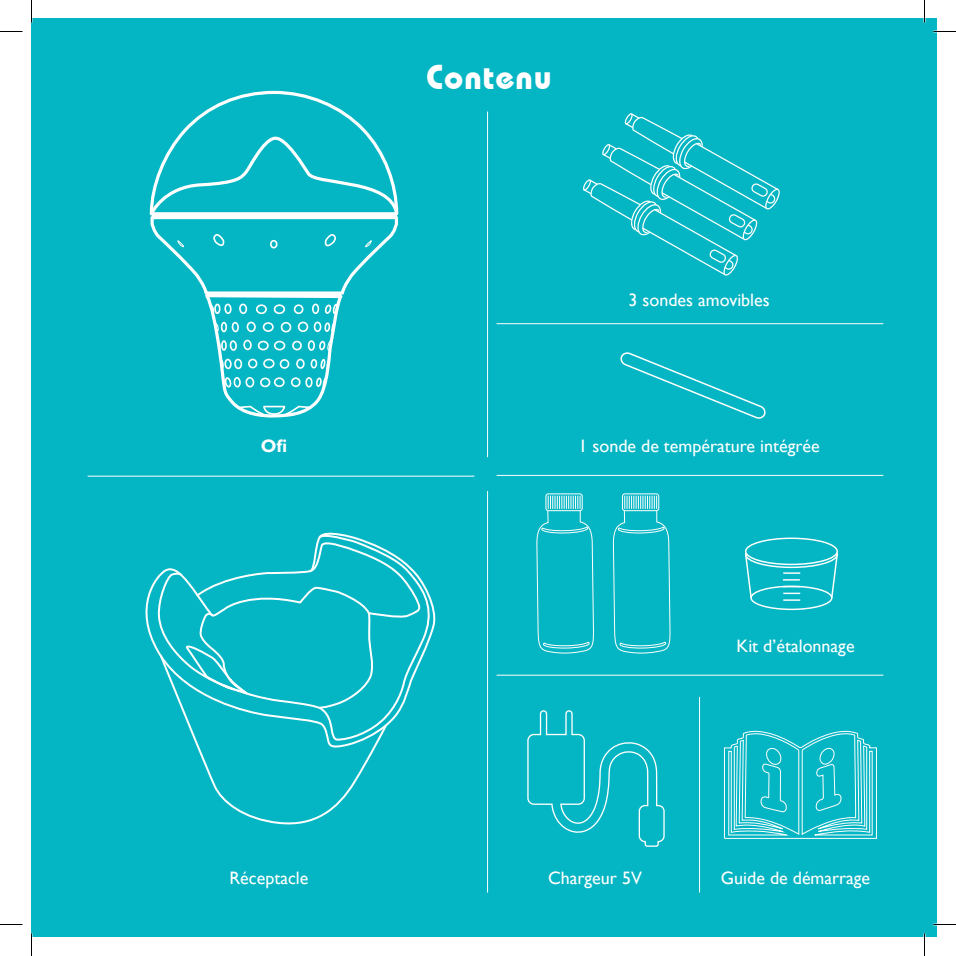
<style>
.page{position:relative;width:956px;height:956px;background:#fff}
.page>*{position:absolute;margin:0;border:0;box-sizing:border-box;transform-origin:0 0}
.t1{font:700 34.5px "ITC Bauhaus";letter-spacing:.03em;color:#fff}
.t2{font:18px "Gill Sans";color:#fff}
.t3{font:700 18px "Gill Sans";color:#fff}
</style>
<div class="page">
<div style="left:32px;top:19px;width:905px;height:918px;background:#04b5c3"></div>
<hr style="left:487px;top:112px;width:1px;height:345px;background:#fff">
<hr style="left:487px;top:491px;width:1px;height:402px;background:#fff">
<hr style="left:88px;top:476px;width:386px;height:1px;background:#fff">
<hr style="left:497px;top:323px;width:386px;height:1px;background:#fff">
<hr style="left:497px;top:475px;width:386px;height:1px;background:#fff">
<hr style="left:497px;top:675px;width:386px;height:1px;background:#fff">
<hr style="left:699px;top:697px;width:1px;height:196px;background:#fff">
<svg style="left:149px;top:90px;width:250px;height:328px"></svg>
<svg style="left:198px;top:749px;width:177px;height:76px"></svg>
<svg style="left:145px;top:576px;width:234px;height:173px"></svg>
<svg style="left:158px;top:532px;width:278px;height:210px"></svg>
<svg style="left:583px;top:113px;width:197px;height:163px"></svg>
<div style="left:745px;top:538px;width:93px;height:27px;border:1px solid #fff;border-radius:50%"></div>
<div style="left:750px;top:586px;width:82px;height:24px;border:1px solid #fff;border-radius:50%"></div>
<svg style="left:745px;top:551px;width:93px;height:50px"></svg>
<svg style="left:527px;top:710px;width:138px;height:137px"></svg>
<svg style="left:724px;top:730px;width:153px;height:109px"></svg>
<svg style="left:620px;top:352px;width:146px;height:67px"></svg>
<svg style="left:537px;top:496px;width:57px;height:158px"></svg>
<div style="left:545px;top:493px;width:38px;height:18px;border:1px solid #fff;border-radius:2px"></div>
<svg style="left:613px;top:496px;width:57px;height:158px"></svg>
<div style="left:622px;top:493px;width:37px;height:18px;border:1px solid #fff;border-radius:2px"></div>
<hr style="left:933px;top:923px;width:23px;height:2px;background:#fff">
<hr style="left:923px;top:0;width:2px;height:23px;background:#fff">
<hr style="left:923px;top:933px;width:2px;height:23px;background:#fff">
<svg style="left:0;top:31px;width:22px;height:1px"></svg>
<svg style="left:933px;top:31px;width:23px;height:1px"></svg>
<svg style="left:0;top:924px;width:22px;height:1px"></svg>
<svg style="left:933px;top:924px;width:23px;height:1px"></svg>
<svg style="left:31px;top:0;width:1px;height:23px"></svg>
<svg style="left:31px;top:933px;width:1px;height:23px"></svg>
<svg style="left:924px;top:0;width:1px;height:23px"></svg>
<svg style="left:924px;top:933px;width:1px;height:23px"></svg>
<p class="t3" style="left:261px;top:435px;width:28px">Ofi</p>
<p class="t2" style="left:229px;top:867px;width:81px">Réceptacle</p>
<p class="t1" style="left:426px;top:56px;width:127px">Contenu</p>
<p class="t2" style="left:629px;top:289px;width:143px">3 sondes amovibles</p>
<p class="t2" style="left:578px;top:436px;width:243px">1 sonde de température intégrée</p>
<p class="t2" style="left:737px;top:636px;width:120px">Kit d’étalonnage</p>
<p class="t2" style="left:548px;top:867px;width:95px">Chargeur 5V</p>
<p class="t2" style="left:721px;top:867px;width:151px">Guide de démarrage</p>
</div>
